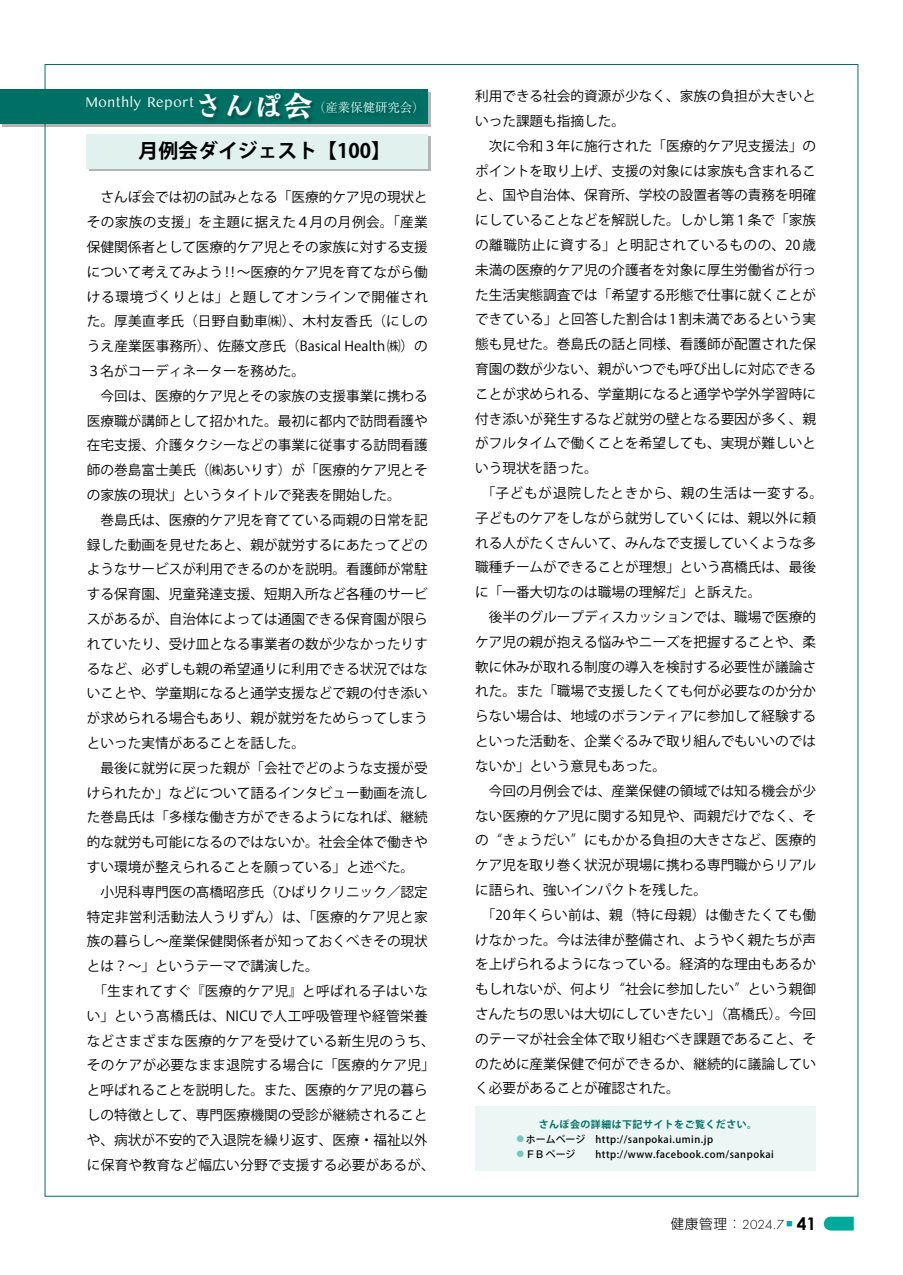
<style>
.page{position:relative;width:903px;height:1275px;background:#fff}
.page>*{position:absolute;margin:0;border:0;box-sizing:border-box;transform-origin:0 0}
.t1{font:700 19.78px "Koz Go Pro";color:#000}
.t2{font:700 17.32px "Century Gothic";color:#000}
.t3{font:14.88px "Kannada MN";color:#fff;scale:.95 1}
.t4{font:13.65px/24.8px "Koz Go Pr 6 N";color:#000}
.t5{font:300 13.65px "Futura PT";color:#000}
.t6{font:300 12.42px "Ryumin Pr 6 N";color:#fff}
.t7{font:500 9.97px/14.5px "Koz Go Pro";letter-spacing:.05em;color:#000}
.s1{font-family:"Moaria Std";font-weight:700;font-size:29.75px}
.s2{font-weight:700;color:#007065}
.s3{font-weight:700;font-size:11.2px;color:#7ac6bc}
.s4{font-family:"Shin Go Pro"}
</style>
<div class="page">
<svg style="left:824px;top:1217px;width:30px;height:13px"></svg>
<div style="left:2px;top:92px;width:428px;height:35px;background:#b3b3b3"></div>
<div style="left:0;top:89px;width:428px;height:35px;background:#007065"></div>
<svg style="left:202px;top:96px;width:16px;height:22px"></svg>
<svg style="left:230px;top:95px;width:83px;height:25px"></svg>
<svg style="left:331px;top:105px;width:83px;height:9px"></svg>
<div style="left:89px;top:136px;width:341px;height:35px;background:#b3b3b3"></div>
<div style="left:87px;top:134px;width:341px;height:35px;background:#e1f1ee"></div>
<div style="left:475px;top:1106px;width:341px;height:65px;background:#ecf6f4"></div>
<p class="t3" style="left:85px;top:93px;width:241px">Monthly Report<span class="s1">さんぽ会</span></p>
<p class="t6" style="left:313px;top:98px;width:113px">（産業保健研究会）</p>
<h1 class="t1" style="left:139px;top:138px;width:254px">月例会ダイジェスト【100】</h1>
<p class="t4" style="left:87px;top:185px;width:349px">　さんぽ会では初の試みとなる「医療的ケア児の現状とその家族の支援」を主題に据えた４月の月例会。「産業保健関係者として医療的ケア児とその家族に対する支援について考えてみよう!!～医療的ケア児を育てながら働ける環境づくりとは」と題してオンラインで開催された。厚美直孝氏（日野自動車㈱）、木村友香氏（にしのうえ産業医事務所）、佐藤文彦氏（Basical Health ㈱）の<br>３名がコーディネーターを務めた。<br>　今回は、医療的ケア児とその家族の支援事業に携わる医療職が講師として招かれた。最初に都内で訪問看護や在宅支援、介護タクシーなどの事業に従事する訪問看護師の巻島富士美氏（㈱あいりす）が「医療的ケア児とその家族の現状」というタイトルで発表を開始した。<br>　巻島氏は、医療的ケア児を育てている両親の日常を記録した動画を見せたあと、親が就労するにあたってどのようなサービスが利用できるのかを説明。看護師が常駐する保育園、児童発達支援、短期入所など各種のサービスがあるが、自治体によっては通園できる保育園が限られていたり、受け皿となる事業者の数が少なかったりするなど、必ずしも親の希望通りに利用できる状況ではないことや、学童期になると通学支援などで親の付き添いが求められる場合もあり、親が就労をためらってしまうといった実情があることを話した。<br>　最後に就労に戻った親が「会社でどのような支援が受けられたか」などについて語るインタビュー動画を流した巻島氏は「多様な働き方ができるようになれば、継続的な就労も可能になるのではないか。社会全体で働きやすい環境が整えられることを願っている」と述べた。<br>　小児科専門医の髙橋昭彦氏（ひばりクリニック／認定特定非営利活動法人うりずん）は、「医療的ケア児と家族の暮らし～産業保健関係者が知っておくべきその現状とは？～」というテーマで講演した。<br>　「生まれてすぐ『医療的ケア児』と呼ばれる子はいない」という髙橋氏は、NICU で人工呼吸管理や経管栄養などさまざまな医療的ケアを受けている新生児のうち、そのケアが必要なまま退院する場合に「医療的ケア児」と呼ばれることを説明した。また、医療的ケア児の暮らしの特徴として、専門医療機関の受診が継続されることや、病状が不安的で入退院を繰り返す、医療・福祉以外に保育や教育など幅広い分野で支援する必要があるが、</p>
<p class="t4" style="left:475px;top:84px;width:349px">利用できる社会的資源が少なく、家族の負担が大きいといった課題も指摘した。<br>　次に令和３年に施行された「医療的ケア児支援法」のポイントを取り上げ、支援の対象には家族も含まれること、国や自治体、保育所、学校の設置者等の責務を明確にしていることなどを解説した。しかし第１条で「家族の離職防止に資する」と明記されているものの、20 歳未満の医療的ケア児の介護者を対象に厚生労働省が行った生活実態調査では「希望する形態で仕事に就くことができている」と回答した割合は 1 割未満であるという実態も見せた。巻島氏の話と同様、看護師が配置された保育園の数が少ない、親がいつでも呼び出しに対応できることが求められる、学童期になると通学や学外学習時に付き添いが発生するなど就労の壁となる要因が多く、親がフルタイムで働くことを希望しても、実現が難しいという現状を語った。<br>　「子どもが退院したときから、親の生活は一変する。子どものケアをしながら就労していくには、親以外に頼れる人がたくさんいて、みんなで支援していくような多職種チームができることが理想」という髙橋氏は、最後に「一番大切なのは職場の理解だ」と訴えた。<br>　後半のグループディスカッションでは、職場で医療的ケア児の親が抱える悩みやニーズを把握することや、柔軟に休みが取れる制度の導入を検討する必要性が議論された。また「職場で支援したくても何が必要なのか分からない場合は、地域のボランティアに参加して経験するといった活動を、企業ぐるみで取り組んでもいいのではないか」という意見もあった。<br>　今回の月例会では、産業保健の領域では知る機会が少ない医療的ケア児に関する知見や、両親だけでなく、その“きょうだい”にもかかる負担の大きさなど、医療的ケア児を取り巻く状況が現場に携わる専門職からリアルに語られ、強いインパクトを残した。<br>　「20 年くらい前は、親（特に母親）は働きたくても働けなかった。今は法律が整備され、ようやく親たちが声を上げられるようになっている。経済的な理由もあるかもしれないが、何より“社会に参加したい”という親御さんたちの思いは大切にしていきたい」（髙橋氏）。今回のテーマが社会全体で取り組むべき課題であること、そのために産業保健で何ができるか、継続的に議論していく必要があることが確認された。</p>
<p class="t7" style="left:515px;top:1118px;width:260px;text-indent:24px"><span class="s2">さんぽ会の詳細は下記サイトをご覧ください。<br></span><span class="s3">◦</span>ホームページ　http://sanpokai.umin.jp<br><span class="s3">◦</span>ＦＢページ　　http://www.facebook.com/sanpokai</p>
<p class="t5" style="left:670px;top:1216px;width:124px"><span class="s4">健康管理：</span>2024.7 <sup>■</sup></p>
<p class="t2" style="left:797px;top:1211px;width:21px">41</p>
</div>
